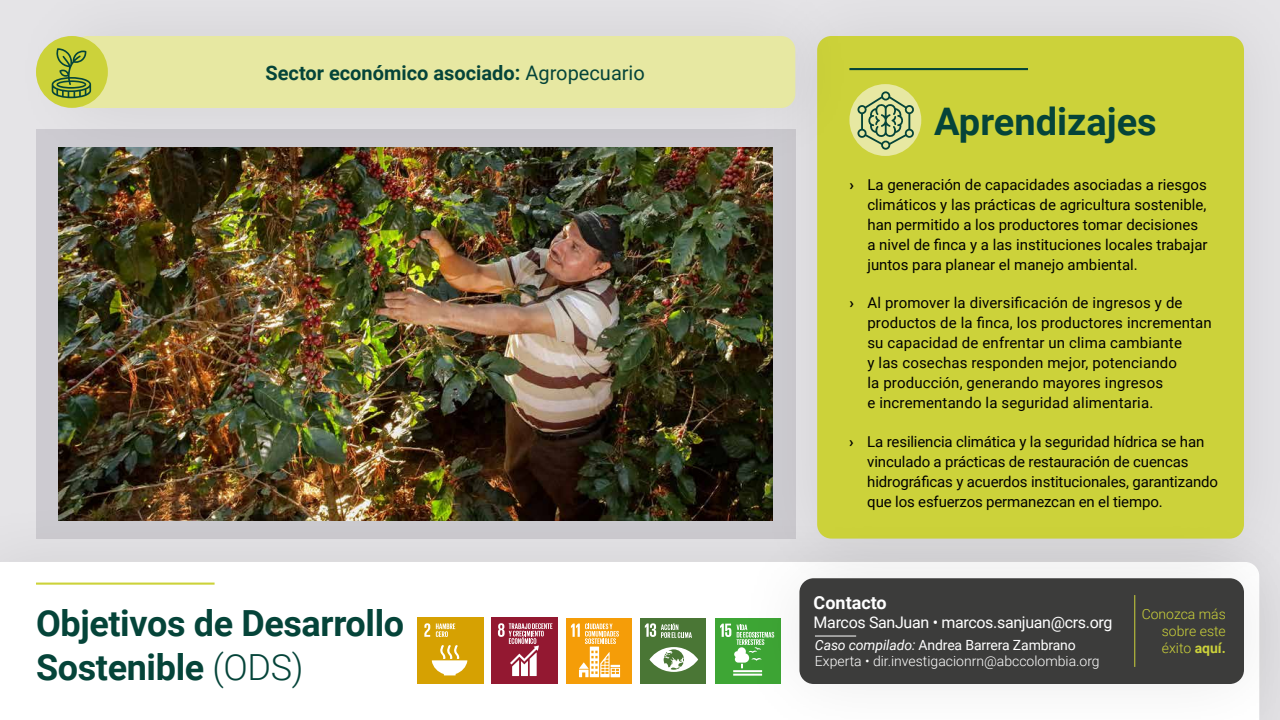
<style>
.page{position:relative;width:1280px;height:720px;background:#fff}
.page>*{position:absolute;margin:0;border:0;box-sizing:border-box;transform-origin:0 0}
.t1{font:700 38px "Roboto";color:#054439}
.t2{font:700 36px/43.2px "Roboto";letter-spacing:-.01em;color:#054439}
.t3{font:700 20px "Roboto";color:#054439}
.t4{font:700 18px "Roboto";color:#fff}
.t5{font:16px "Roboto";letter-spacing:-.02em;color:#fff}
.t6{font:15px/20px "Roboto";color:#000}
.t7{font:300 14px/16px "Roboto";color:#fff}
.t8{font:300 14px/16.8px "Roboto";color:#ccd23a;text-align:justify}
.s1{font-weight:400}
.s2{font-weight:700}
.s3{font-weight:300}
.s4{font-weight:400;font-style:italic}
</style>
<div class="page">
<div style="left:0;top:492px;width:1280px;height:228px;background:#dedde0"></div>
<div style="left:0;top:562px;width:730px;height:158px;background:#fff"></div>
<div style="left:747px;top:0;width:533px;height:608px;background:#dfdee1"></div>
<div style="left:817px;top:36px;width:427px;height:503px;background:#ccd23a;border-radius:14px"></div>
<div style="left:492px;top:618px;width:66px;height:66px;background:#931831"></div>
<svg style="left:498px;top:623px;width:54px;height:53px"></svg>
<div style="left:566px;top:618px;width:66px;height:66px;background:#f59d08"></div>
<svg style="left:571px;top:624px;width:49px;height:53px"></svg>
<div style="left:715px;top:618px;width:65px;height:66px;background:#3ea635"></div>
<svg style="left:720px;top:624px;width:10px;height:13px"></svg>
<div style="left:640px;top:618px;width:66px;height:66px;background:#4a7635"></div>
<svg style="left:649px;top:647px;width:49px;height:25px"></svg>
<svg style="left:645px;top:623px;width:47px;height:15px"></svg>
<div style="left:417px;top:618px;width:67px;height:66px;background:#d6a102"></div>
<svg style="left:432px;top:645px;width:35px;height:30px"></svg>
<svg style="left:424px;top:623px;width:6px;height:14px"></svg>
<svg style="left:436px;top:624px;width:19px;height:13px"></svg>
<hr style="left:36px;top:583px;width:179px;height:2px;background:#ccd23a">
<div style="left:36px;top:130px;width:759px;height:409px;background:#cbcacf"></div>
<div style="left:849px;top:84px;width:72px;height:72px;background:#e7e8a2;border-radius:50%"></div>
<hr style="left:849px;top:68px;width:179px;height:2px;background:#054439">
<svg style="left:864px;top:91px;width:50px;height:59px"></svg>
<img style="left:59px;top:178px;width:713px;height:343px">
<div style="left:730px;top:508px;width:550px;height:212px;background:#000;opacity:.09"></div>
<div style="left:799px;top:578px;width:445px;height:106px;background:#3c3c3b;border-radius:14px"></div>
<div style="left:1075px;top:561px;width:119px;height:140px;background:#000;opacity:.09"></div>
<hr style="left:1134px;top:595px;width:1px;height:72px;background:#ccd23a">
<div style="left:5px;top:0;width:859px;height:178px;background:#000;opacity:.09"></div>
<div style="left:73px;top:36px;width:722px;height:72px;background:#e7e8a2;border-radius:14px"></div>
<div style="left:36px;top:36px;width:72px;height:72px;background:#ccd23a;border-radius:50%"></div>
<svg style="left:52px;top:48px;width:39px;height:50px"></svg>
<div style="left:781px;top:584px;width:109px;height:104px;background:#000;opacity:.09"></div>
<hr style="left:815px;top:636px;width:41px;height:1px;background:#fff">
<h3 class="t3" style="left:266px;top:59px;width:381px">Sector económico asociado: <span class="s1">Agropecuario</span></h3>
<h1 class="t1" style="left:934px;top:95px;width:224px">Aprendizajes</h1>
<p class="t6" style="left:867px;top:174px;width:342px;text-indent:-18px"><span class="s2">›</span> La generación de capacidades asociadas a riesgos climáticos y las prácticas de agricultura sostenible, han permitido a los productores tomar decisiones a nivel de finca y a las instituciones locales trabajar juntos para planear el manejo ambiental.</p>
<p class="t6" style="left:867px;top:293px;width:346px;text-indent:-18px"><span class="s2">›</span> Al promover la diversificación de ingresos y de productos de la finca, los productores incrementan su capacidad de enfrentar un clima cambiante<br>y las cosechas responden mejor, potenciando<br>la producción, generando mayores ingresos<br>e incrementando la seguridad alimentaria.</p>
<p class="t6" style="left:867px;top:431px;width:352px;text-indent:-18px"><span class="s2">›</span> La resiliencia climática y la seguridad hídrica se han vinculado a prácticas de restauración de cuencas hidrográficas y acuerdos institucionales, garantizando que los esfuerzos permanezcan en el tiempo.</p>
<p class="t4" style="left:814px;top:590px;width:75px">Contacto</p>
<p class="t5" style="left:814px;top:611px;width:300px">Marcos SanJuan • marcos.sanjuan@crs.org</p>
<h2 class="t2" style="left:36px;top:601px;width:370px">Objetivos de Desarrollo<br>Sostenible <span class="s3">(ODS)</span></h2>
<p class="t8" style="left:1162px;top:606px;width:66px;text-indent:-20px">Conozca más sobre este éxito <span class="s2">aquí.</span></p>
<p class="t7" style="left:815px;top:637px;width:286px"><span class="s4">Caso compilado:</span> <span class="s1">Andrea Barrera Zambrano<br></span>Experta • dir.investigacionrn@abccolombia.org</p>
</div>
